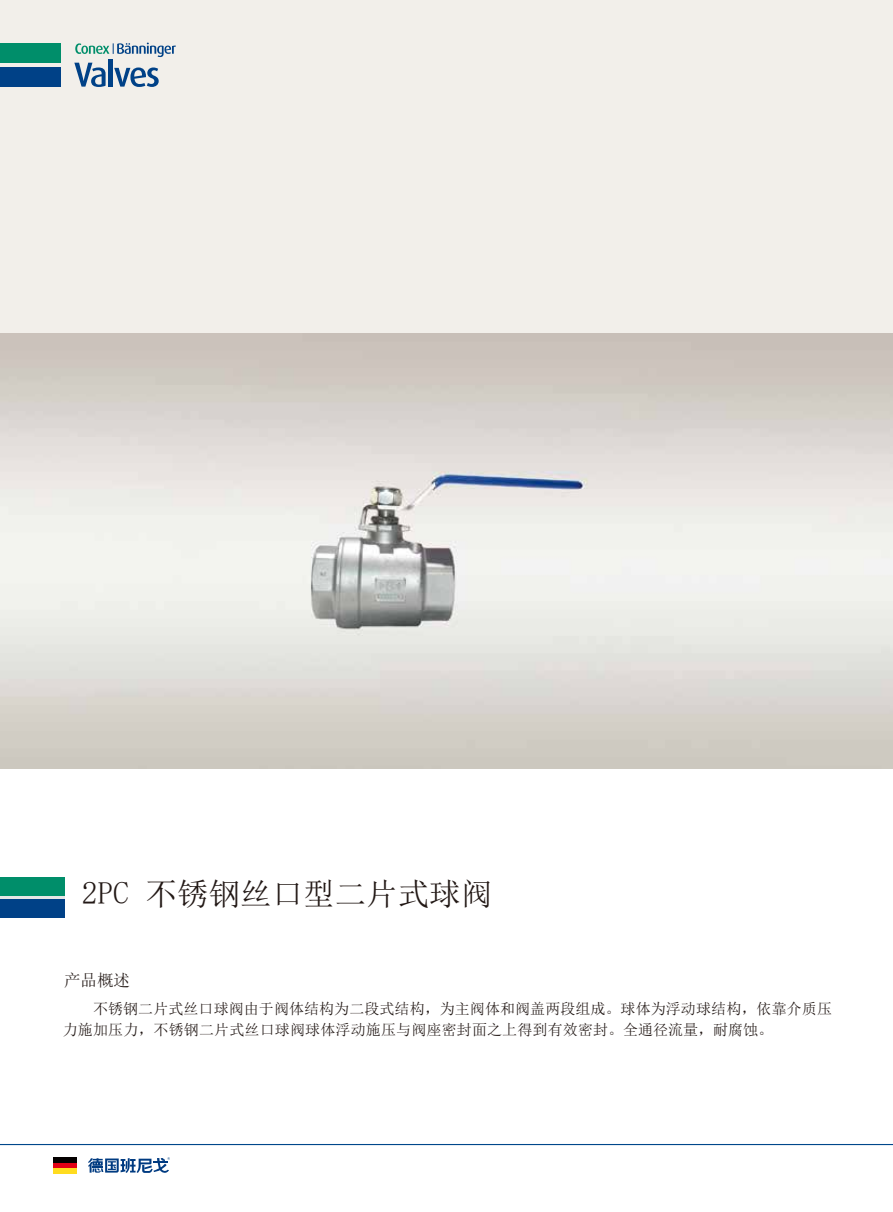
<style>
.page{position:relative;width:893px;height:1212px;background:#fff}
.page>*{position:absolute;margin:0;border:0;box-sizing:border-box;transform-origin:0 0}
.t1{font:31.5px "Sim Sun";color:#221815}
.t2{font:16.5px "H Yb 1 gj G Bpc EUC H";color:#221815}
.t3{font:15px/21px "Sim Sun";letter-spacing:.01em;color:#221815}
</style>
<div class="page">
<div style="left:0;top:0;width:893px;height:360px;background:#f2efea"></div>
<hr style="left:0;top:896px;width:65px;height:3px;background:#e6e6e6">
<div style="left:0;top:877px;width:65px;height:19px;background:#008e6a"></div>
<div style="left:0;top:899px;width:65px;height:19px;background:#004187"></div>
<hr style="left:0;top:1144px;width:893px;height:1px;background:#00478b">
<svg style="left:75px;top:43px;width:101px;height:14px"></svg>
<svg style="left:74px;top:63px;width:32px;height:24px"></svg>
<hr style="left:109px;top:59px;width:4px;height:28px;background:#004187">
<svg style="left:114px;top:67px;width:45px;height:20px"></svg>
<div style="left:0;top:67px;width:61px;height:19px;background:#004187"></div>
<div style="left:0;top:43px;width:61px;height:20px;background:#008e6a"></div>
<svg style="left:88px;top:1157px;width:82px;height:16px"></svg>
<div style="left:53px;top:1157px;width:24px;height:6px;background:#040000"></div>
<div style="left:53px;top:1163px;width:24px;height:5px;background:#e20015"></div>
<div style="left:53px;top:1168px;width:24px;height:5px;background:#ffdc1f"></div>
<img style="left:0;top:334px;width:893px;height:434px">
<h1 class="t1" style="left:82px;top:878px;width:412px">2PC 不锈钢丝口型二片式球阀</h1>
<p class="t2" style="left:64px;top:971px;width:67px">产品概述</p>
<p class="t3" style="left:63px;top:998px;width:771px;text-indent:30px">不锈钢二片式丝口球阀由于阀体结构为二段式结构，为主阀体和阀盖两段组成。球体为浮动球结构，依靠介质压力施加压力，不锈钢二片式丝口球阀球体浮动施压与阀座密封面之上得到有效密封。全通径流量，耐腐蚀。</p>
</div>
